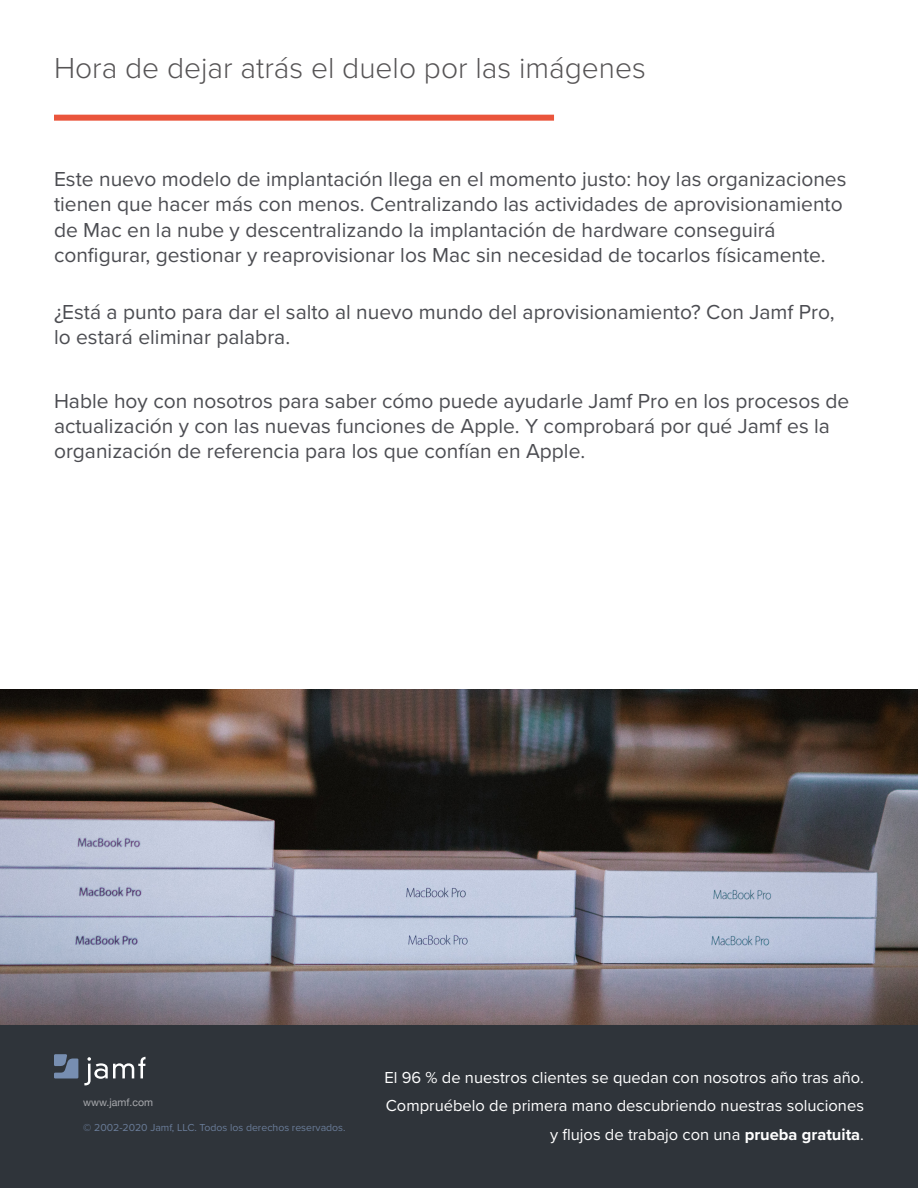
<style>
.page{position:relative;width:918px;height:1188px;background:#fff}
.page>*{position:absolute;margin:0;border:0;box-sizing:border-box;transform-origin:0 0}
.First_HEADLINE{font:300 30px "Proxima Nova";color:#565455}
.Intro{font:21px/25.2px "Proxima Nova";color:#4c4d52}
.t1{font:16.5px/28.5px "Proxima Nova";color:#fff;text-align:right}
.t2{font:10.5px "Proxima Nova";color:#788eb0}
.t3{font:10.5px "Helvetica Neue";color:#a8a9ad}
.s1{font-weight:700}
</style>
<div class="page">
<div style="left:0;top:1025px;width:918px;height:163px;background:#2f343a"></div>
<svg style="left:84px;top:1057px;width:62px;height:28px"></svg>
<svg style="left:54px;top:1054px;width:24px;height:24px"></svg>
<img style="left:0;top:689px;width:918px;height:336px">
<div style="left:54px;top:115px;width:500px;height:6px;background:#ea553c"></div>
<p class="First_HEADLINE" style="left:54px;top:45px;width:593px">Hora de dejar atrás el duelo por las imágenes</p>
<p class="Intro" style="left:54px;top:166px;width:794px">Este nuevo modelo de implantación llega en el momento justo: hoy las organizaciones tienen que hacer más con menos. Centralizando las actividades de aprovisionamiento de Mac en la nube y descentralizando la implantación de hardware conseguirá configurar, gestionar y reaprovisionar los Mac sin necesidad de tocarlos físicamente.</p>
<p class="Intro" style="left:54px;top:298px;width:782px">¿Está a punto para dar el salto al nuevo mundo del aprovisionamiento? Con Jamf Pro, lo estará eliminar palabra.</p>
<p class="Intro" style="left:54px;top:387px;width:797px">Hable hoy con nosotros para saber cómo puede ayudarle Jamf Pro en los procesos de actualización y con las nuevas funciones de Apple. Y comprobará por qué Jamf es la organización de referencia para los que confían en Apple.</p>
<p class="t3" style="left:83px;top:1095px;width:71px">www.jamf.com</p>
<p class="t2" style="left:83px;top:1120px;width:264px">© 2002-2020 Jamf, LLC. Todos los derechos reservados.</p>
<p class="t1" style="left:385px;top:1062px;width:481px">El 96 % de nuestros clientes se quedan con nosotros año tras año.<br>Compruébelo de primera mano descubriendo nuestras soluciones y flujos de trabajo con una <span class="s1">prueba gratuita</span>.</p>
</div>
